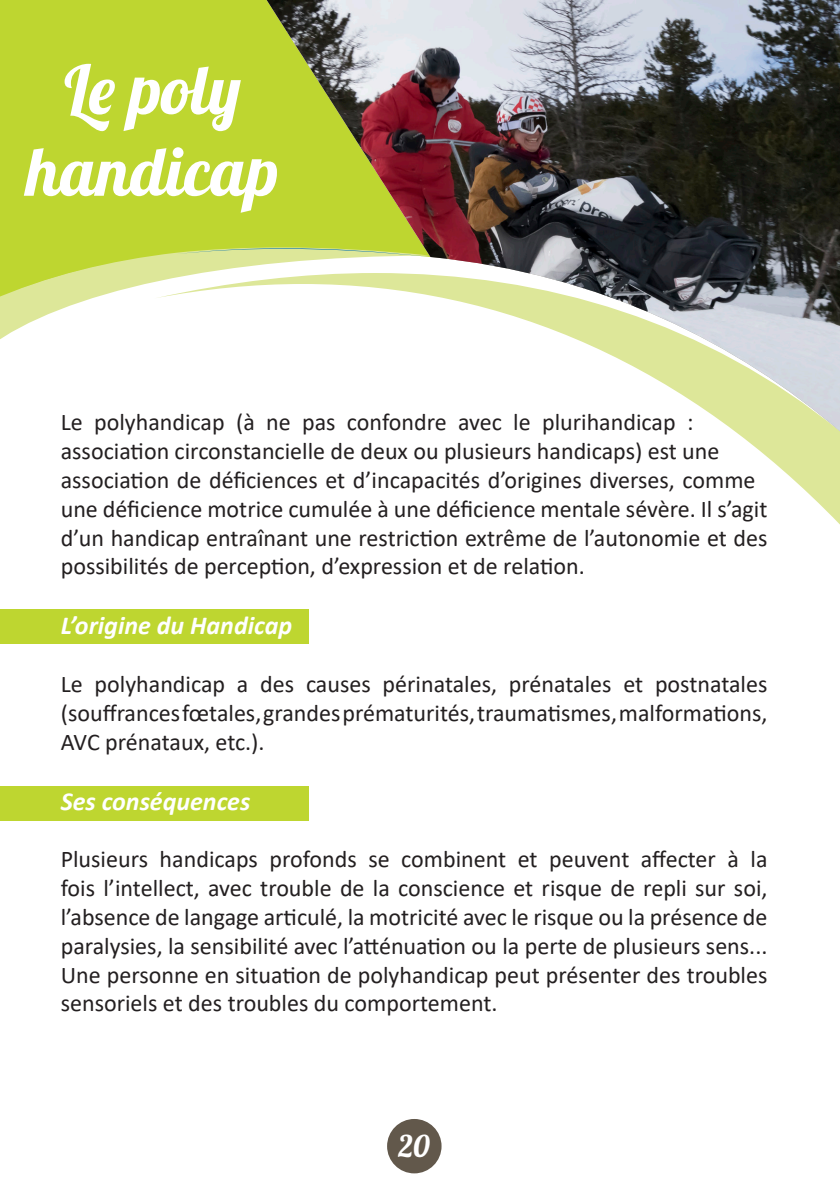
<style>
.page{position:relative;width:840px;height:1191px;background:#fff}
.page>*{position:absolute;margin:0;border:0;box-sizing:border-box;transform-origin:0 0}
.t1{font:68px "Lobster 1.4";letter-spacing:.05em;color:#fff}
.t2{font:68px "Lobster 1.4";color:#fff}
.t3{font:30px "Lobster 1.4";color:#fff}
.t4{font:italic 700 26px "Calibri";color:#fff}
.t5{font:24px/28.8px "Calibri";color:#231f20;text-align:justify}
</style>
<div class="page">
<div style="left:0;top:0;width:266px;height:247px;background:#bed630"></div>
<svg style="left:0;top:247px;width:266px;height:92px"></svg>
<svg style="left:0;top:248px;width:266px;height:55px;background:#d4e27d"></svg>
<svg style="left:154px;top:273px;width:685px;height:251px"></svg>
<img style="left:266px;top:0;width:573px;height:431px">
<div style="left:0;top:609px;width:308px;height:34px;background:#bed630"></div>
<div style="left:0;top:787px;width:308px;height:34px;background:#bed630"></div>
<div style="left:387px;top:1119px;width:54px;height:54px;background:#62584b;border-radius:50%"></div>
<p class="t2" style="left:64px;top:46px;width:178px">Le poly</p>
<p class="t1" style="left:26px;top:128px;width:254px">handicap</p>
<p class="t5" style="left:61px;top:407px;width:707px;text-align:left">Le polyhandicap (à ne pas confondre avec le plurihandicap : association circonstancielle de deux ou plusieurs handicaps) est une association de déficiences et d’incapacités d’origines diverses, comme une déficience motrice cumulée à une déficience mentale sévère. Il s’agit d’un handicap entraînant une restriction extrême de l’autonomie et des possibilités de perception, d’expression et de relation.</p>
<p class="t4" style="left:61px;top:607px;width:233px">L’origine du Handicap</p>
<p class="t5" style="left:61px;top:669px;width:707px">Le polyhandicap a des causes périnatales, prénatales et postnatales (souffrances fœtales, grandes prématurités, traumatismes, malformations, AVC prénataux, etc.).</p>
<p class="t4" style="left:61px;top:782px;width:191px">Ses conséquences</p>
<p class="t5" style="left:61px;top:844px;width:707px">Plusieurs handicaps profonds se combinent et peuvent affecter à la fois l’intellect, avec trouble de la conscience et risque de repli sur soi, l’absence de langage articulé, la motricité avec le risque ou la présence de paralysies, la sensibilité avec l’atténuation ou la perte de plusieurs sens...<br>Une personne en situation de polyhandicap peut présenter des troubles sensoriels et des troubles du comportement.</p>
<p class="t3" style="left:398px;top:1126px;width:33px">20</p>
</div>
